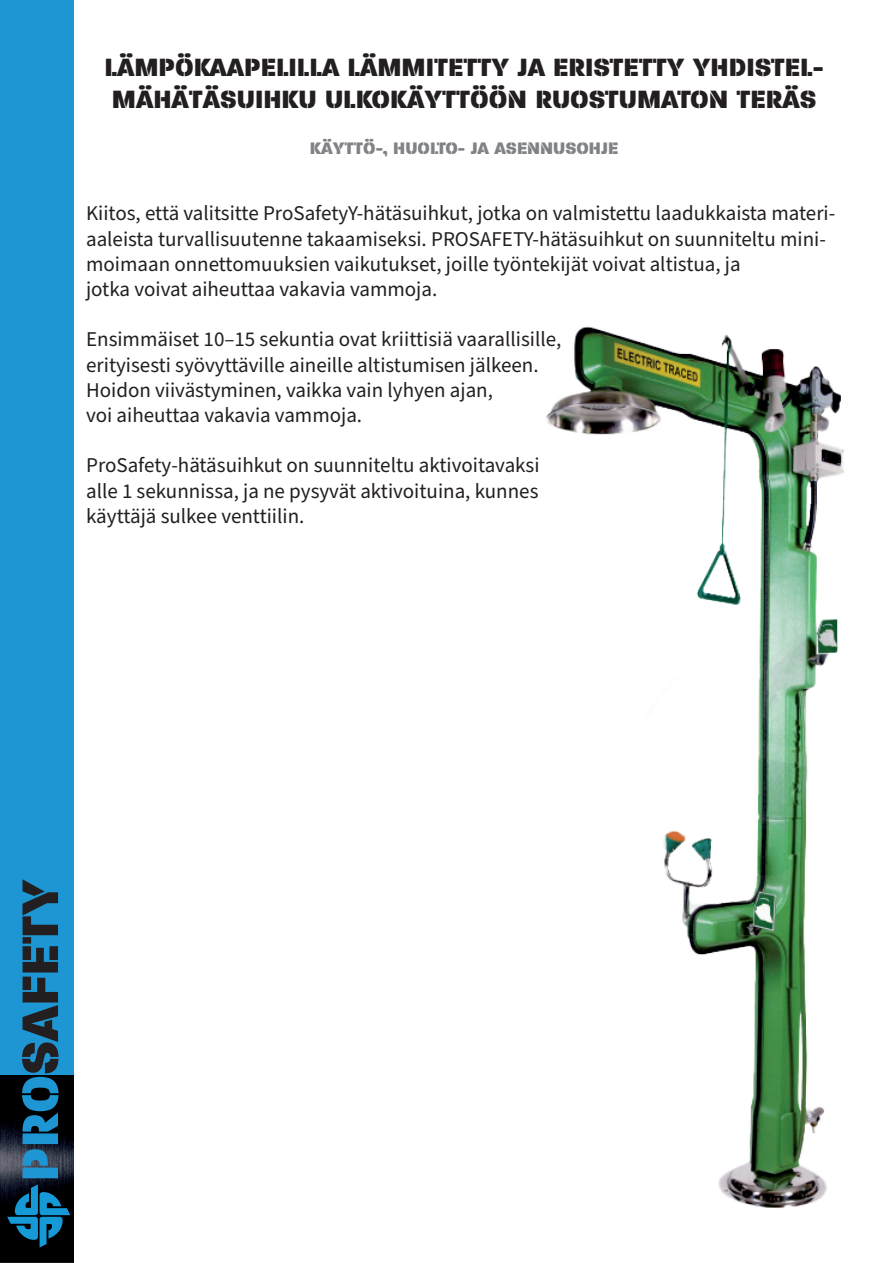
<style>
.page{position:relative;width:893px;height:1263px;background:#fff}
.page>*{position:absolute;margin:0;border:0;box-sizing:border-box;transform-origin:0 0}
.t1{font:800 27px/32.4px "Paralucent Stencil";color:#231f20}
.t2{font:21px/25.2px "Source Sans Pro";color:#231f20}
.t3{font:800 18px "Paralucent Stencil";color:#808285}
</style>
<div class="page">
<img style="left:0;top:1074px;width:74px;height:189px">
<div style="left:0;top:0;width:74px;height:1074px;background:#1e96d3"></div>
<svg style="left:7px;top:1184px;width:63px;height:63px"></svg>
<svg style="left:22px;top:879px;width:36px;height:299px"></svg>
<img style="left:546px;top:326px;width:299px;height:882px">
<p class="t1" style="left:105px;top:50px;width:721px">LÄMPÖKAAPELILLA LÄMMITETTY JA ERISTETTY YHDISTEL-<br>MÄHÄTÄSUIHKU ULKOKÄYTTÖÖN RUOSTUMATON TERÄS</p>
<p class="t3" style="left:310px;top:136px;width:310px">KÄYTTÖ-, HUOLTO- JA ASENNUSOHJE</p>
<p class="t2" style="left:86px;top:201px;width:751px">Kiitos, että valitsitte ProSafetyY-hätäsuihkut, jotka on valmistettu laadukkaista materi&shy;aaleista turvallisuutenne takaamiseksi. PROSAFETY-hätäsuihkut on suunniteltu mini&shy;moimaan onnettomuuksien vaikutukset, joille työntekijät voivat altistua, ja<br>jotka voivat aiheuttaa vakavia vammoja.</p>
<p class="t2" style="left:86px;top:327px;width:477px">Ensimmäiset 10–15 sekuntia ovat kriittisiä vaarallisille, erityisesti syövyttäville aineille altistumisen jälkeen.<br>Hoidon viivästyminen, vaikka vain lyhyen ajan,<br>voi aiheuttaa vakavia vammoja.</p>
<p class="t2" style="left:86px;top:453px;width:455px;text-align:justify">ProSafety-hätäsuihkut on suunniteltu aktivoitavaksi alle 1 sekunnissa, ja ne pysyvät aktivoituina, kunnes käyttäjä sulkee venttiilin.</p>
</div>
